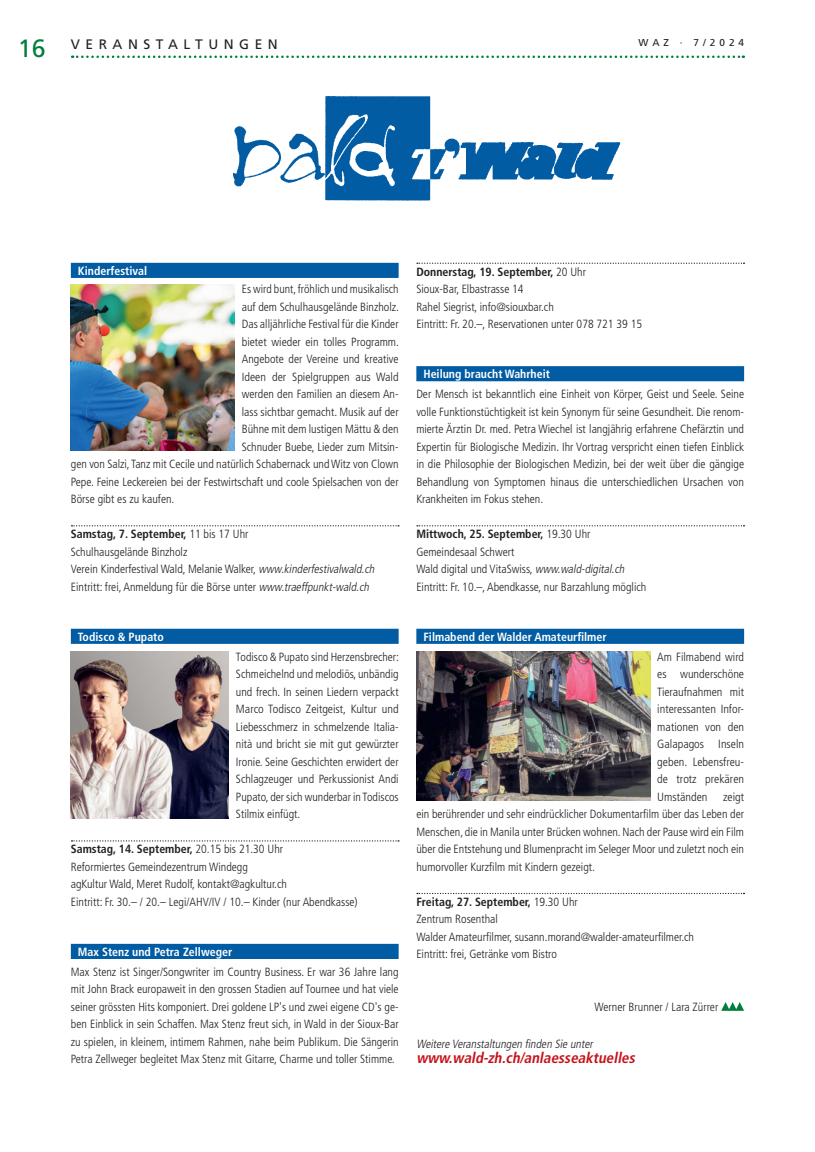
<style>
.page{position:relative;width:815px;height:1152px;background:#fff}
.page>*{position:absolute;margin:0;border:0;box-sizing:border-box;transform-origin:0 0}
.t1{font:italic 700 condensed 15px "Frutiger LT Std";color:#c4121a}
.t2{font:13.75px "Frutiger LT Std";letter-spacing:.4em;color:#231f20}
.t3{font:300 condensed 11.88px/17.5px "Frutiger LT Std";color:#231f20}
.t4{font:700 condensed 11.88px "Frutiger LT Std";color:#fff}
.t5{font:italic 300 condensed 11.88px "Frutiger LT Std";color:#231f20}
.t6{font:10px "Frutiger LT Std";letter-spacing:.4em;color:#231f20}
.s1{font-size:25px;color:#007e3d}
.s2{font-weight:700}
.s3{font-style:italic}
</style>
<div class="page">
<svg style="left:72px;top:56px;width:672px;height:2px"></svg>
<img style="left:233px;top:95px;width:388px;height:106px">
<div style="left:444px;top:188px;width:173px;height:19px;background:#fff"></div>
<div style="left:71px;top:263px;width:328px;height:15px;background:#015ca3"></div>
<svg style="left:71px;top:525px;width:328px;height:1px"></svg>
<div style="left:71px;top:629px;width:328px;height:15px;background:#015ca3"></div>
<svg style="left:71px;top:840px;width:328px;height:1px"></svg>
<div style="left:71px;top:944px;width:328px;height:15px;background:#015ca3"></div>
<svg style="left:417px;top:263px;width:327px;height:1px"></svg>
<div style="left:416px;top:366px;width:328px;height:15px;background:#015ca3"></div>
<svg style="left:417px;top:525px;width:327px;height:1px"></svg>
<div style="left:416px;top:629px;width:328px;height:15px;background:#015ca3"></div>
<svg style="left:417px;top:893px;width:327px;height:1px"></svg>
<svg style="left:721px;top:1002px;width:23px;height:8px"></svg>
<img style="left:71px;top:284px;width:164px;height:166px">
<img style="left:416px;top:652px;width:234px;height:148px">
<img style="left:71px;top:652px;width:158px;height:166px">
<p class="t2" style="left:18px;top:36px;width:262px"><span class="s1">16</span> VERANSTALTUNGEN</p>
<p class="t6" style="left:639px;top:37px;width:107px">WAZ · 7/2024</p>
<p class="t4" style="left:78px;top:263px;width:71px">Kinderfestival</p>
<p class="t3" style="left:242px;top:280px;width:158px">Es wird bunt, fröhlich und musikalisch</p>
<p class="t3" style="left:242px;top:298px;width:159px">auf dem Schulhausgelände Binzholz.</p>
<p class="t3" style="left:242px;top:315px;width:158px">Das alljährliche Festival für die Kinder</p>
<p class="t3" style="left:242px;top:333px;width:159px">bietet wieder ein tolles Programm.</p>
<p class="t3" style="left:242px;top:350px;width:158px">Angebote der Vereine und kreative</p>
<p class="t3" style="left:242px;top:368px;width:158px">Ideen der Spielgruppen aus Wald</p>
<p class="t3" style="left:242px;top:385px;width:158px">werden den Familien an diesem An-</p>
<p class="t3" style="left:242px;top:403px;width:158px">lass sichtbar gemacht. Musik auf der</p>
<p class="t3" style="left:242px;top:420px;width:158px">Bühne mit dem lustigen Mättu &amp; den</p>
<p class="t3" style="left:242px;top:438px;width:158px">Schnuder Buebe, Lieder zum Mitsin-</p>
<p class="t3" style="left:71px;top:455px;width:329px">gen von Salzi, Tanz mit Cecile und natürlich Schabernack und Witz von Clown</p>
<p class="t3" style="left:71px;top:473px;width:329px">Pepe. Feine Leckereien bei der Festwirtschaft und coole Spielsachen von der</p>
<p class="t3" style="left:71px;top:490px;width:105px">Börse gibt es zu kaufen.</p>
<p class="t3" style="left:71px;top:525px;width:307px"><span class="s2">Samstag, 7. September,</span> 11 bis 17 Uhr<br>Schulhausgelände Binzholz<br>Verein Kinderfestival Wald, Melanie Walker, <span class="s3">www.kinderfestivalwald.ch </span>Eintritt: frei, Anmeldung für die Börse unter <span class="s3">www.traeffpunkt-wald.ch</span></p>
<p class="t4" style="left:78px;top:629px;width:87px">Todisco &amp; Pupato</p>
<p class="t3" style="left:236px;top:648px;width:165px;text-align:justify">Todisco &amp; Pupato sind Herzensbrecher:<br>Schmeichelnd und melodiös, unbändig und frech. In seinen Liedern verpackt Marco Todisco Zeitgeist, Kultur und Liebesschmerz in schmelzende Italia&shy;nità und bricht sie mit gut gewürzter Ironie. Seine Geschichten erwidert der Schlagzeuger und Perkussionist Andi Pupato, der sich wunderbar in Todiscos Stilmix einfügt.</p>
<p class="t3" style="left:71px;top:840px;width:288px"><span class="s2">Samstag, 14. September,</span> 20.15 bis 21.30 Uhr<br>Reformiertes Gemeindezentrum Windegg<br>agKultur Wald, Meret Rudolf, kontakt@agkultur.ch<br>Eintritt: Fr. 30.– / 20.– Legi/AHV/IV / 10.– Kinder (nur Abendkasse)</p>
<p class="t4" style="left:78px;top:944px;width:156px">Max Stenz und Petra Zellweger</p>
<p class="t3" style="left:71px;top:963px;width:329px;text-align:justify">Max Stenz ist Singer/Songwriter im Country Business. Er war 36 Jahre lang mit John Brack europaweit in den grossen Stadien auf Tournee und hat viele seiner grössten Hits komponiert. Drei goldene LP's und zwei eigene CD's ge&shy;ben Einblick in sein Schaffen. Max Stenz freut sich, in Wald in der Sioux-Bar zu spielen, in kleinem, intimem Rahmen, nahe beim Publikum. Die Sängerin Petra Zellweger begleitet Max Stenz mit Gitarre, Charme und toller Stimme.</p>
<p class="t3" style="left:416px;top:263px;width:227px"><span class="s2">Donnerstag, 19. September,</span> 20 Uhr<br>Sioux-Bar, Elbastrasse 14<br>Rahel Siegrist, info@siouxbar.ch<br>Eintritt: Fr. 20.–, Reservationen unter 078 721 39 15</p>
<p class="t4" style="left:423px;top:367px;width:128px">Heilung braucht Wahrheit</p>
<p class="t3" style="left:416px;top:385px;width:329px;text-align:justify">Der Mensch ist bekanntlich eine Einheit von Körper, Geist und Seele. Seine volle Funktionstüchtigkeit ist kein Synonym für seine Gesundheit. Die renom&shy;mierte Ärztin Dr. med. Petra Wiechel ist langjährig erfahrene Chefärztin und Expertin für Biologische Medizin. Ihr Vortrag verspricht einen tiefen Einblick in die Philosophie der Biologischen Medizin, bei der weit über die gängige Behandlung von Symptomen hinaus die unterschiedlichen Ursachen von Krankheiten im Fokus stehen.</p>
<p class="t3" style="left:416px;top:525px;width:231px"><span class="s2">Mittwoch, 25. September,</span> 19.30 Uhr Gemeindesaal Schwert<br>Wald digital und VitaSwiss, <span class="s3">www.wald-digital.ch </span>Eintritt: Fr. 10.–, Abendkasse, nur Barzahlung möglich</p>
<p class="t4" style="left:423px;top:629px;width:185px">Filmabend der Walder Amateurfilmer</p>
<p class="t3" style="left:657px;top:648px;width:88px;text-align:justify">Am Filmabend wird es wunderschöne Tieraufnahmen mit interessanten Infor&shy;mationen von den Galapagos Inseln geben. Lebensfreu&shy;de trotz prekären Umständen</p>
<p class="t3" style="left:416px;top:788px;width:329px;text-align:justify;text-indent:307px">zeigt ein berührender und sehr eindrücklicher Dokumentarfilm über das Leben der Menschen, die in Manila unter Brücken wohnen. Nach der Pause wird ein Film über die Entstehung und Blumenpracht im Seleger Moor und zuletzt noch ein humorvoller Kurzfilm mit Kindern gezeigt.</p>
<p class="t3" style="left:416px;top:893px;width:279px"><span class="s2">Freitag, 27. September,</span> 19.30 Uhr<br>Zentrum Rosenthal<br>Walder Amateurfilmer, susann.morand@walder-amateurfilmer.ch Eintritt: frei, Getränke vom Bistro</p>
<p class="t3" style="left:595px;top:998px;width:125px">Werner Brunner / Lara Zürrer</p>
<p class="t5" style="left:416px;top:1037px;width:180px">Weitere Veranstaltungen finden Sie unter</p>
<p class="t1" style="left:416px;top:1049px;width:223px">www.wald-zh.ch/anlaesseaktuelles</p>
</div>
